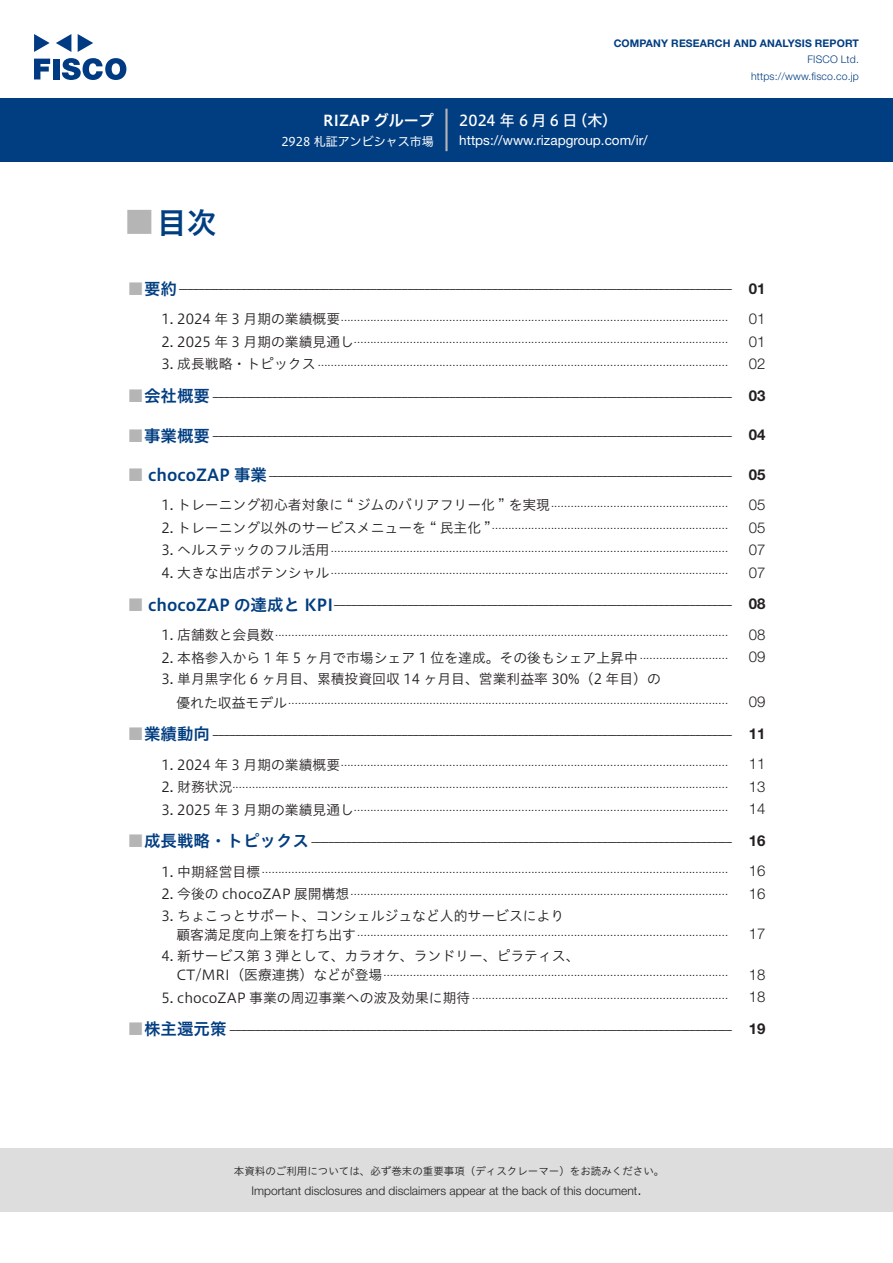
<style>
.page{position:relative;width:893px;height:1263px;background:#fff}
.page>*{position:absolute;margin:0;border:0;box-sizing:border-box;transform-origin:0 0}
.t1{font:30px "Hiragino UD Sans Std N W6";color:#003d81}
.t2{font:24px "Hiragino UD Sans Std W6";color:#b5b5b6}
.t3{font:16.5px "Hiragino UD Sans Std W6";color:#003d81}
.t4{font:300 15px "Helvetica Neue LT Std";color:#231f20}
.t5{font:700 15px "Helvetica Neue LT Std";color:#231f20}
.t6{font:15px "Hiragino UD Sans F Std N W5";letter-spacing:.225em;color:#fff}
.t7{font:15px "Hiragino UD Sans F Std N W6";color:#fff}
.t8{font:13.8px "Hiragino UD Sans Std W3";color:#231f20}
.t9{font:13.5px "Helvetica Neue LT Std";color:#fff}
.t10{font:12px "Hiragino UD Sans Std W3";color:#231f20}
.t11{font:300 12px "Helvetica Neue LT Std";color:#231f20}
.t12{font:12px "Hiragino UD Sans F Std N W4";color:#fff}
.t13{font:10.5px "Hiragino UD Sans Std W3";color:#231f20}
.t14{font:700 10.5px "Helvetica Neue LT Std";letter-spacing:.015em;color:#003d81}
.t15{font:300 10.5px/16.5px "Helvetica Neue LT Std";letter-spacing:.015em;color:#003d81;text-align:right}
.t16{font:9px "Hiragino UD Sans Std W3";color:#231f20}
.s1{color:#b5b5b6}
</style>
<div class="page">
<div style="left:0;top:1148px;width:893px;height:64px;background:#ddd"></div>
<svg style="left:34px;top:59px;width:16px;height:20px"></svg>
<div style="left:53px;top:59px;width:6px;height:20px;background:#003a83"></div>
<svg style="left:62px;top:58px;width:64px;height:22px"></svg>
<svg style="left:34px;top:34px;width:16px;height:18px"></svg>
<svg style="left:78px;top:34px;width:15px;height:18px"></svg>
<svg style="left:56px;top:34px;width:15px;height:18px"></svg>
<div style="left:0;top:98px;width:893px;height:64px;background:#003d81"></div>
<hr style="left:445px;top:109px;width:3px;height:42px;background:#b5b5b6">
<p class="t2" style="left:128px;top:204px;width:25px">█</p>
<p class="t1" style="left:157px;top:199px;width:61px">目次</p>
<h3 class="t7" style="left:323px;top:109px;width:112px">RIZAP グループ</h3>
<h3 class="t12" style="left:281px;top:132px;width:154px">2928 札証アンビシャス市場</h3>
<p class="t14" style="left:614px;top:37px;width:247px">COMPANY RESEARCH AND ANALYSIS REPORT</p>
<p class="t15" style="left:751px;top:51px;width:109px">FISCO Ltd. https://www.fisco.co j p.</p>
<h3 class="t6" style="left:459px;top:109px;width:120px">2024年6月6日</h3>
<h3 class="t6" style="left:573px;top:109px;width:46px">（木(</h3>
<h3 class="t9" style="left:459px;top:132px;width:190px">https://www.rizapgroup.com /i r/</h3>
<p class="t3" style="left:128px;top:276px;width:51px"><span class="s1">■</span>要約</p>
<p class="t10" style="left:177px;top:280px;width:557px">-----------------------------------------------------------------------------------------------------------------------------------------------------------------------------------------------------</p>
<p class="t8" style="left:162px;top:309px;width:180px">1. 2024 年 3 月期の業績概要</p>
<p class="t16" style="left:341px;top:311px;width:388px">......................................................................................................................</p>
<p class="t8" style="left:162px;top:331px;width:194px">2. 2025 年 3 月期の業績見通し</p>
<p class="t16" style="left:354px;top:333px;width:375px">..................................................................................................................</p>
<p class="t8" style="left:162px;top:354px;width:155px">3. 成長戦略・トピックス</p>
<p class="t16" style="left:318px;top:356px;width:411px">.............................................................................................................................</p>
<p class="t3" style="left:128px;top:383px;width:84px"><span class="s1">■</span>会社概要</p>
<p class="t10" style="left:210px;top:387px;width:524px">-----------------------------------------------------------------------------------------------------------------------------------------------------------------------------------------</p>
<p class="t3" style="left:128px;top:423px;width:84px"><span class="s1">■</span>事業概要</p>
<p class="t10" style="left:210px;top:426px;width:524px">-----------------------------------------------------------------------------------------------------------------------------------------------------------------------------------------</p>
<p class="t3" style="left:128px;top:462px;width:141px"><span class="s1">■</span> chocoZAP 事業</p>
<p class="t10" style="left:267px;top:466px;width:467px">---------------------------------------------------------------------------------------------------------------------------------------------------------------------</p>
<p class="t8" style="left:162px;top:495px;width:390px">1. トレーニング初心者対象に “ ジムのバリアフリー化 ” を実現</p>
<p class="t16" style="left:551px;top:497px;width:178px">......................................................</p>
<p class="t8" style="left:162px;top:517px;width:331px">2. トレーニング以外のサービスメニューを “ 民主化 “</p>
<p class="t16" style="left:492px;top:519px;width:237px">........................................................................</p>
<p class="t8" style="left:162px;top:540px;width:169px">3. ヘルステックのフル活用</p>
<p class="t16" style="left:331px;top:542px;width:398px">.........................................................................................................................</p>
<p class="t8" style="left:162px;top:562px;width:169px">4. 大きな出店ポテンシャル</p>
<p class="t16" style="left:331px;top:564px;width:398px">.........................................................................................................................</p>
<p class="t3" style="left:128px;top:592px;width:207px"><span class="s1">■</span> chocoZAP の達成と KPI</p>
<p class="t10" style="left:333px;top:595px;width:401px">---------------------------------------------------------------------------------------------------------------------------------------------</p>
<p class="t8" style="left:162px;top:624px;width:114px">1. 店舗数と会員数</p>
<p class="t16" style="left:275px;top:626px;width:454px">..........................................................................................................................................</p>
<p class="t8" style="left:162px;top:647px;width:478px">2. 本格参入から 1 年 5 ヶ月で市場シェア 1 位を達成。その後もシェア上昇中</p>
<p class="t8" style="left:162px;top:669px;width:501px">3. 単月黒字化 6 ヶ月目、累積投資回収 14 ヶ月目、営業利益率 30%（2 年目）の</p>
<p class="t16" style="left:640px;top:649px;width:89px">...........................</p>
<p class="t8" style="left:176px;top:692px;width:112px">優れた収益モデル</p>
<p class="t16" style="left:289px;top:694px;width:441px">......................................................................................................................................</p>
<p class="t3" style="left:128px;top:721px;width:84px"><span class="s1">■</span>業績動向</p>
<p class="t10" style="left:210px;top:725px;width:524px">-----------------------------------------------------------------------------------------------------------------------------------------------------------------------------------------</p>
<p class="t8" style="left:162px;top:754px;width:180px">1. 2024 年 3 月期の業績概要</p>
<p class="t16" style="left:341px;top:756px;width:388px">......................................................................................................................</p>
<p class="t8" style="left:162px;top:776px;width:73px">2. 財務状況</p>
<p class="t16" style="left:233px;top:778px;width:497px">.......................................................................................................................................................</p>
<p class="t8" style="left:162px;top:799px;width:194px">3. 2025 年 3 月期の業績見通し</p>
<p class="t16" style="left:354px;top:801px;width:375px">..................................................................................................................</p>
<p class="t3" style="left:128px;top:828px;width:183px"><span class="s1">■</span>成長戦略・トピックス</p>
<p class="t10" style="left:309px;top:832px;width:425px">------------------------------------------------------------------------------------------------------------------------------------------------------</p>
<p class="t8" style="left:162px;top:861px;width:100px">1. 中期経営目標</p>
<p class="t16" style="left:262px;top:863px;width:467px">..............................................................................................................................................</p>
<p class="t8" style="left:162px;top:883px;width:189px">2. 今後の chocoZAP 展開構想</p>
<p class="t8" style="left:162px;top:905px;width:404px">3. ちょこっとサポート、コンシェルジュなど人的サービスにより</p>
<p class="t16" style="left:351px;top:885px;width:378px">...................................................................................................................</p>
<p class="t8" style="left:176px;top:924px;width:181px">顧客満足度向上策を打ち出す</p>
<p class="t8" style="left:162px;top:946px;width:419px">4. 新サービス第 3 弾として、カラオケ、ランドリー、ピラティス、</p>
<p class="t16" style="left:358px;top:926px;width:372px">.................................................................................................................</p>
<p class="t8" style="left:176px;top:964px;width:207px">CT/MRI（医療連携）などが登場</p>
<p class="t16" style="left:384px;top:966px;width:346px">.........................................................................................................</p>
<p class="t8" style="left:162px;top:987px;width:310px">5. chocoZAP 事業の周辺事業への波及効果に期待</p>
<p class="t16" style="left:472px;top:989px;width:257px">..............................................................................</p>
<p class="t3" style="left:128px;top:1016px;width:101px"><span class="s1">■</span>株主還元策</p>
<p class="t10" style="left:227px;top:1020px;width:508px">-----------------------------------------------------------------------------------------------------------------------------------------------------------------------------------</p>
<p class="t5" style="left:749px;top:279px;width:18px">01</p>
<p class="t4" style="left:749px;top:310px;width:18px">01</p>
<p class="t4" style="left:749px;top:332px;width:18px">01</p>
<p class="t4" style="left:749px;top:355px;width:18px">02</p>
<p class="t5" style="left:749px;top:386px;width:18px">03</p>
<p class="t5" style="left:749px;top:426px;width:18px">04</p>
<p class="t5" style="left:749px;top:465px;width:18px">05</p>
<p class="t4" style="left:749px;top:496px;width:18px">05</p>
<p class="t4" style="left:749px;top:518px;width:18px">05</p>
<p class="t4" style="left:749px;top:541px;width:18px">07</p>
<p class="t4" style="left:749px;top:563px;width:18px">07</p>
<p class="t5" style="left:749px;top:595px;width:18px">08</p>
<p class="t4" style="left:749px;top:625px;width:18px">08</p>
<p class="t4" style="left:749px;top:648px;width:18px">09</p>
<p class="t4" style="left:749px;top:693px;width:18px">09</p>
<p class="t5" style="left:749px;top:724px;width:18px">11</p>
<p class="t4" style="left:749px;top:755px;width:18px">11</p>
<p class="t4" style="left:749px;top:777px;width:18px">13</p>
<p class="t4" style="left:749px;top:800px;width:18px">14</p>
<p class="t5" style="left:749px;top:831px;width:18px">16</p>
<p class="t4" style="left:749px;top:862px;width:18px">16</p>
<p class="t4" style="left:749px;top:884px;width:18px">16</p>
<p class="t4" style="left:749px;top:925px;width:18px">17</p>
<p class="t4" style="left:749px;top:965px;width:18px">18</p>
<p class="t4" style="left:749px;top:988px;width:18px">18</p>
<p class="t5" style="left:749px;top:1019px;width:18px">19</p>
<p class="t13" style="left:234px;top:1163px;width:432px">本資料のご利用については、必ず巻末の重要事項（ディスクレーマー）をお読みください。</p>
<h3 class="t4" style="left:637px;top:1180px;width:6px">.</h3>
<h3 class="t11" style="left:251px;top:1183px;width:387px">Important disclosures and disclaimers appear at the back of this document</h3>
</div>
